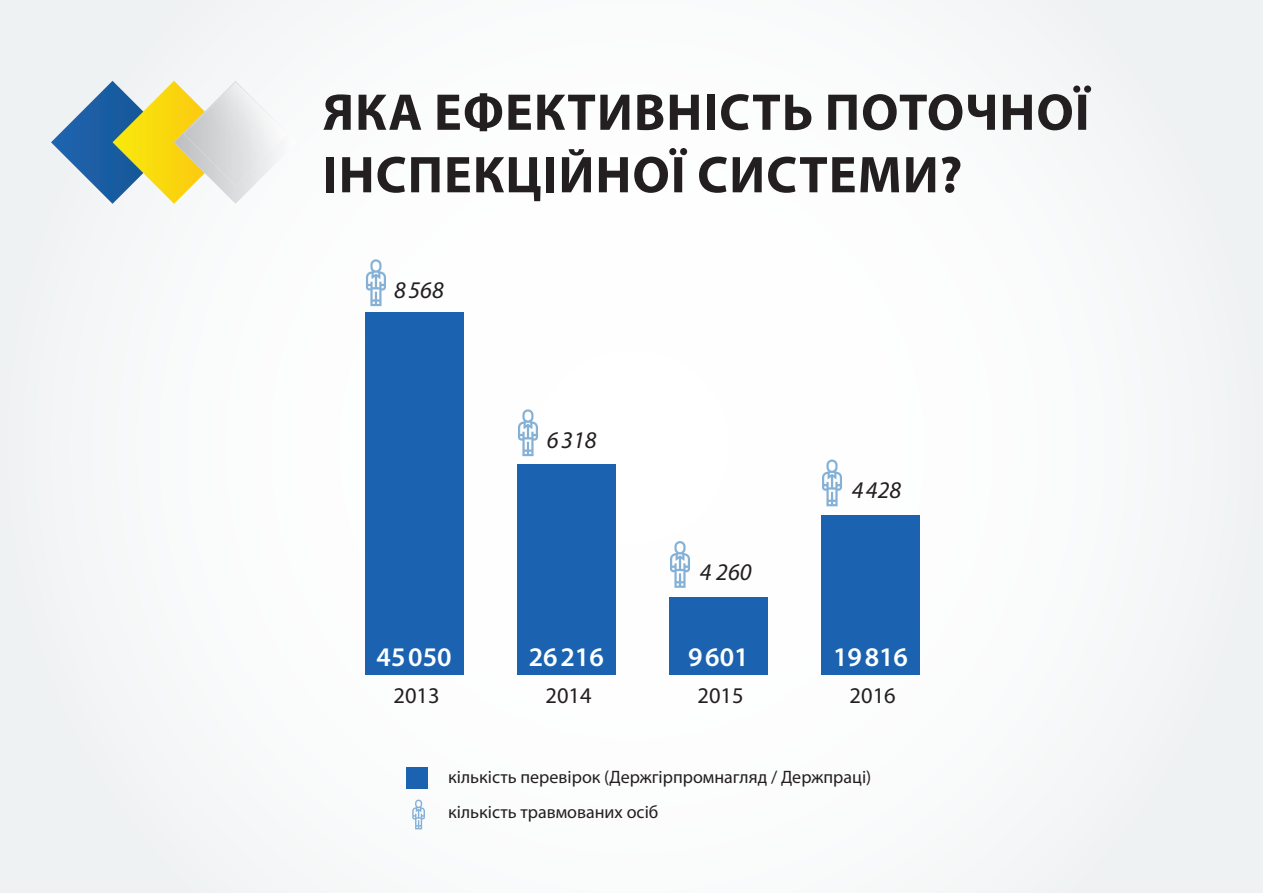
<style>
.page{position:relative;width:1263px;height:893px;background:#fafbfb}
.page>*{position:absolute;margin:0;border:0;box-sizing:border-box;transform-origin:0 0}
.t1{font:700 52.05px/62.6px "Myriad Pro";letter-spacing:.02em;color:#231f20}
.t2{font:600 27px "Myriad Pro";color:#fff}
.t3{font:italic 24px "Myriad Pro";color:#231f20}
.t4{font:22.5px "Myriad Pro";color:#231f20}
.t5{font:18px "Myriad Pro";color:#231f20}
</style>
<div class="page">
<svg style="left:51px;top:81px;width:202px;height:123px"></svg>
<img style="left:184px;top:82px;width:88px;height:104px">
<div style="left:407px;top:767px;width:21px;height:22px;background:#1b63b0"></div>
<svg style="left:412px;top:799px;width:13px;height:30px"></svg>
<div style="left:821px;top:515px;width:99px;height:160px;background:#1b63b0"></div>
<div style="left:669px;top:597px;width:98px;height:78px;background:#1b63b0"></div>
<div style="left:517px;top:464px;width:98px;height:211px;background:#1b63b0"></div>
<div style="left:365px;top:312px;width:98px;height:363px;background:#1b63b0"></div>
<svg style="left:366px;top:259px;width:20px;height:47px"></svg>
<svg style="left:518px;top:409px;width:20px;height:47px"></svg>
<svg style="left:670px;top:541px;width:20px;height:47px"></svg>
<svg style="left:822px;top:459px;width:20px;height:47px"></svg>
<p class="t1" style="left:323px;top:79px;width:768px">ЯКА ЕФЕКТИВНІСТЬ ПОТОЧНОЇ<br>ІНСПЕКЦІЙНОЇ СИСТЕМИ?</p>
<p class="t3" style="left:394px;top:275px;width:51px">8568</p>
<p class="t3" style="left:547px;top:425px;width:51px">6318</p>
<p class="t3" style="left:700px;top:557px;width:54px">4 260</p>
<p class="t3" style="left:852px;top:475px;width:51px">4428</p>
<p class="t2" style="left:377px;top:640px;width:77px">45050</p>
<p class="t2" style="left:529px;top:640px;width:77px">26216</p>
<p class="t2" style="left:688px;top:640px;width:62px">9601</p>
<p class="t2" style="left:833px;top:640px;width:77px">19816</p>
<p class="t4" style="left:393px;top:681px;width:48px">2013</p>
<p class="t4" style="left:545px;top:681px;width:48px">2014</p>
<p class="t4" style="left:697px;top:681px;width:48px">2015</p>
<p class="t4" style="left:849px;top:681px;width:48px">2016</p>
<p class="t5" style="left:448px;top:766px;width:424px">кількість перевірок (Держгірпромнагляд / Держпраці)</p>
<p class="t5" style="left:448px;top:800px;width:212px">кількість травмованих осіб</p>
</div>
